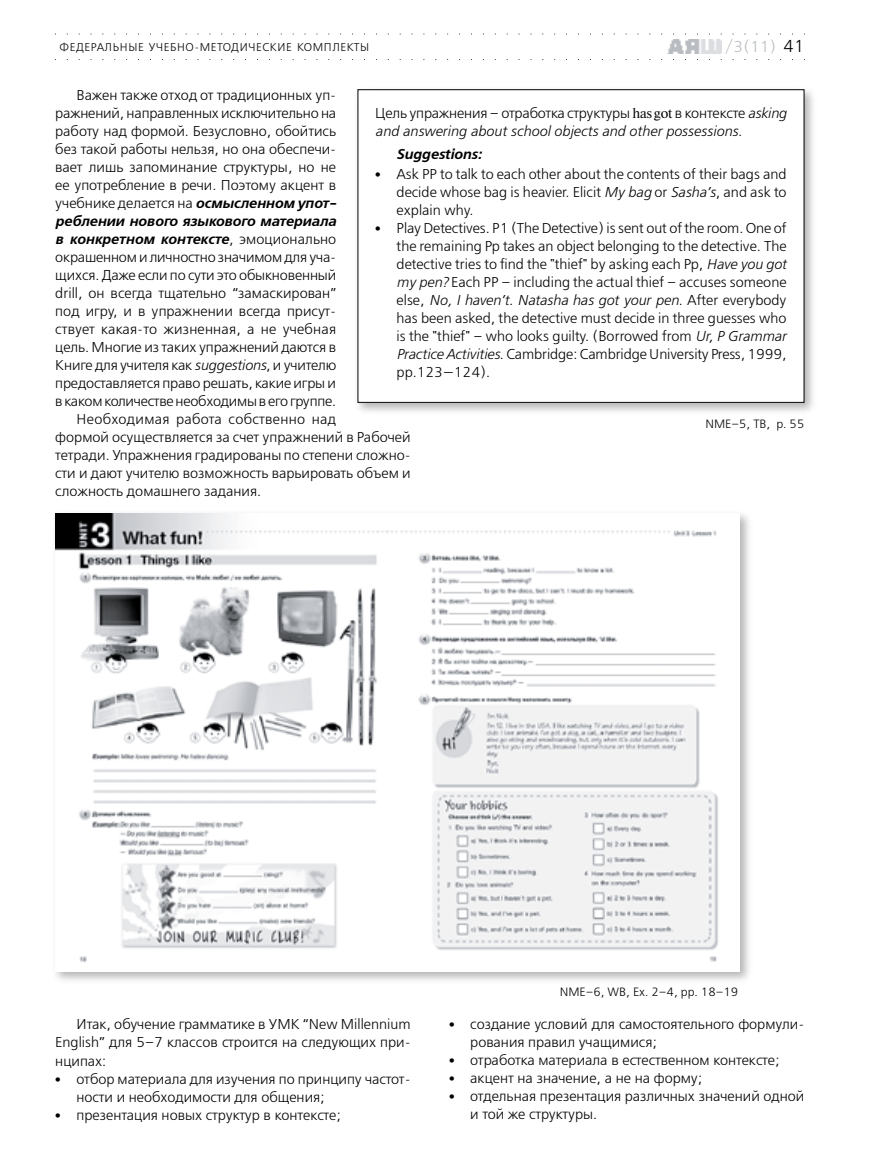
<style>
.page{position:relative;width:881px;height:1170px;background:#fff}
.page>*{position:absolute;margin:0;border:0;box-sizing:border-box;transform-origin:0 0}
.t1{font:15.75px "Free Set Light C";color:#b9bcc1}
.t2{font:14.25px/18px "Free Set Light C";color:#000;text-align:justify}
.t3{font:italic 14.25px/18px "Free Set Light C";color:#000}
.t4{font:italic 14.25px/18px "Free Set Demi Bold C";color:#000}
.t5{font:14.25px "Free Set Light C";letter-spacing:.02em;color:#000}
.t6{font:12px "Free Set Light C";color:#000}
.t7{font:11.25px "Free Set Light C";letter-spacing:.05em;color:#000}
.s1{font-size:17.25px;color:#000}
.s2{font-family:"Free Set Demi Bold C";font-style:italic}
.s3{font-family:"Free Set Light C";font-style:normal}
.s4{font-style:italic}
.s5{font-style:normal}
.s6{font-family:"Newton C";font-style:normal}
</style>
<div class="page">
<svg style="left:55px;top:33px;width:738px;height:2px"></svg>
<svg style="left:55px;top:59px;width:738px;height:1px"></svg>
<img style="left:667px;top:40px;width:53px;height:14px">
<div style="left:352px;top:85px;width:466px;height:332px;background:#000;opacity:.3"></div>
<div style="left:358px;top:90px;width:445px;height:312px;background:#fff"></div>
<div style="left:357px;top:89px;width:447px;height:314px;border:1px solid #000"></div>
<div style="left:50px;top:508px;width:702px;height:477px;background:#000;opacity:.3"></div>
<img style="left:55px;top:513px;width:684px;height:458px">
<p class="t7" style="left:60px;top:41px;width:211px">ФЕДЕРАЛЬНЫ Е УЧЕБНО-МЕТОДИЧЕСКИ</p>
<p class="t7" style="left:286px;top:41px;width:82px">Е КОМПЛЕКТЫ</p>
<p class="t1" style="left:724px;top:38px;width:81px">/3(11) <span class="s1">41</span></p>
<p class="t2" style="left:55px;top:86px;width:282px;text-indent:21px">Важен также отход от традиционных уп&shy;ражнений, направленных исключительно на работу над формой. Безусловно, обойтись без такой работы нельзя, но она обеспечи&shy;вает лишь запоминание структуры, но не ее употребление в речи. Поэтому акцент в учебнике делается на <span class="s2">осмысленном упот-</span></p>
<p class="t4" style="left:55px;top:212px;width:282px">реблении нового языкового материала в конкретном контексте<span class="s3">, эмоционально</span></p>
<p class="t2" style="left:55px;top:248px;width:282px">окрашенном и личностно значимом для уча-</p>
<p class="t2" style="left:55px;top:266px;width:282px">щихся. Даже если по сути это обыкновенный</p>
<p class="t2" style="left:55px;top:284px;width:282px">drill, он всегда тщательно “замаскирован”</p>
<p class="t2" style="left:55px;top:302px;width:279px">под игру, и в упражнении всегда присут-</p>
<p class="t2" style="left:55px;top:320px;width:282px">ствует какая-то жизненная, а не учебная</p>
<p class="t2" style="left:55px;top:338px;width:282px">цель. Многие из таких упражнений даются в</p>
<p class="t2" style="left:55px;top:356px;width:282px">Книге для учителя как <span class="s4">suggestions</span>, и учителю</p>
<p class="t2" style="left:55px;top:374px;width:282px">предоставляется право решать, какие игры и</p>
<p class="t2" style="left:55px;top:392px;width:282px">в каком количестве необходимы в его группе.</p>
<p class="t5" style="left:76px;top:411px;width:261px">Н еобходимая работа собственно над</p>
<p class="t2" style="left:55px;top:428px;width:357px">формой осуществляется за счет упражнений в Рабочей</p>
<p class="t2" style="left:55px;top:446px;width:354px">тетради. Упражнения градированы по степени сложно-</p>
<p class="t2" style="left:55px;top:464px;width:357px">сти и дают учителю возможность варьировать объем и</p>
<p class="t2" style="left:55px;top:482px;width:207px">сложность домашнего задания.</p>
<p class="t3" style="left:375px;top:105px;width:412px"><span class="s5">Цель упражнения – отработка структуры</span> <span class="s6">has got</span> <span class="s5">в контексте</span> asking and answering about school objects and other possessions.</p>
<p class="t4" style="left:396px;top:145px;width:86px">Suggestions:</p>
<p class="t2" style="left:396px;top:165px;width:391px;text-indent:-21px">• Ask PP to talk to each other about the contents of their bags and decide whose bag is heavier. Elicit <span class="s4">My bag</span> or <span class="s4">Sasha’s</span>, and ask to explain why.</p>
<p class="t2" style="left:396px;top:219px;width:391px;text-indent:-21px">• Play Detectives. P1 (The Detective) is sent out of the room. One of the remaining Pp takes an object belonging to the detective. The detective tries to find the "thief" by asking each Pp, <span class="s4">Have you got my pen?</span> Each PP – including the actual thief – accuses someone else, <span class="s4">No, I haven’t. Natasha has got your pen</span>. After everybody has been asked, the detective must decide in three guesses who is the "thief" – who looks guilty. (Borrowed from <span class="s4">Ur, P Grammar Practice Activities</span>. Cambridge: Cambridge University Press, 1999, pp.123—124).</p>
<p class="t6" style="left:705px;top:418px;width:100px">NME–5, TB, p. 55</p>
<p class="t2" style="left:55px;top:1016px;width:357px;text-indent:21px">Итак, обучение грамматике в УМК “New Millennium English” для 5–7 классов строится на следующих при&shy;нципах:</p>
<p class="t2" style="left:76px;top:1070px;width:332px;text-indent:-21px">• отбор материала для изучения по принципу частот&shy;ности и необходимости для общения;</p>
<p class="t2" style="left:55px;top:1106px;width:287px">• презентация новых структур в контексте;</p>
<p class="t6" style="left:559px;top:984px;width:180px">N ME–6, WB, Ex. 2–4, pp. 18–19</p>
<p class="t2" style="left:470px;top:1015px;width:335px;text-indent:-21px">• создание условий для самостоятельного формули&shy;рования правил учащимися;</p>
<p class="t2" style="left:449px;top:1051px;width:332px">• отработка материала в естественном контексте;</p>
<p class="t2" style="left:449px;top:1069px;width:255px">• акцент на значение, а не на форму;</p>
<p class="t2" style="left:470px;top:1087px;width:335px;text-indent:-21px">• отдельная презентация различных значений одной и той же структуры.</p>
</div>
